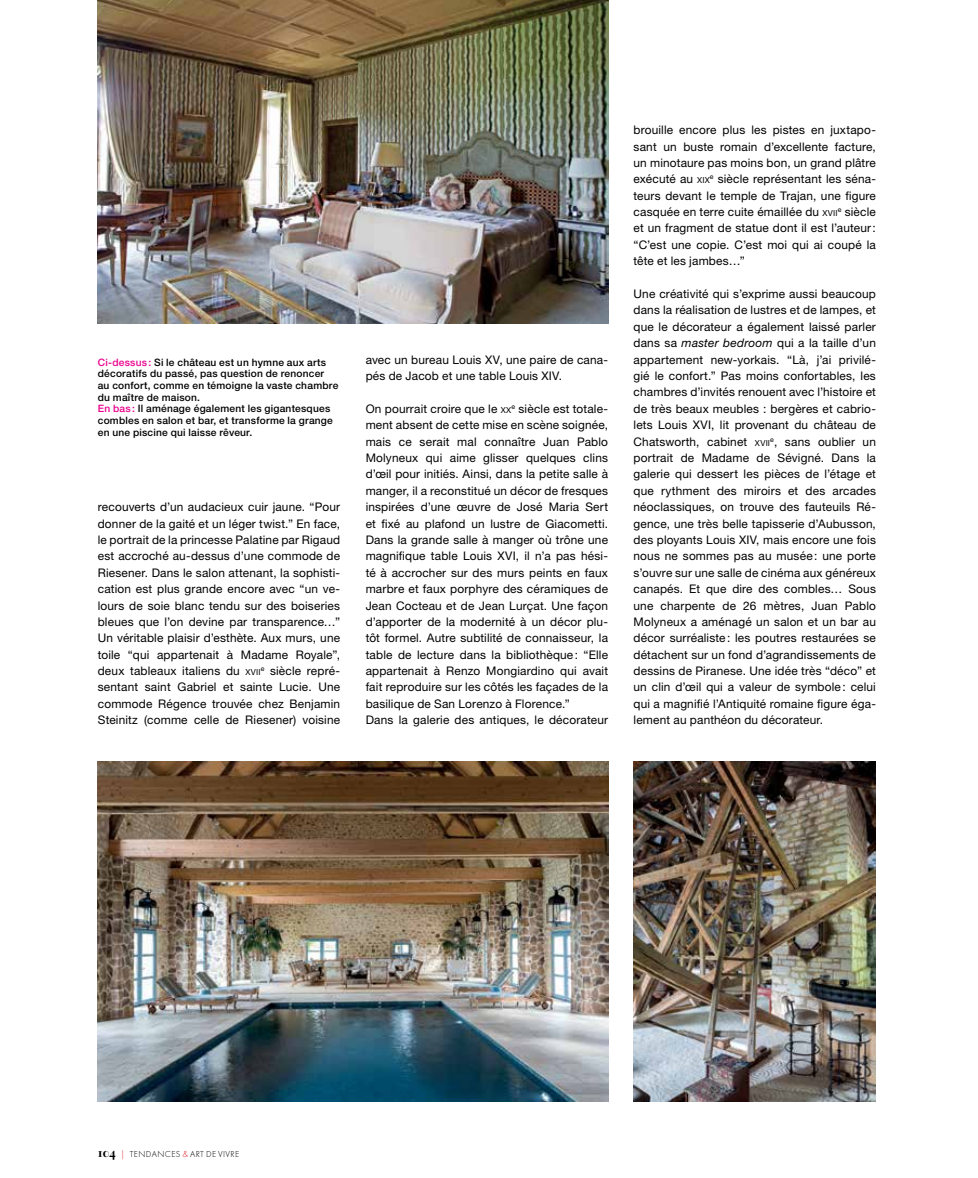
<style>
.page{position:relative;width:978px;height:1178px;background:#fff}
.page>*{position:absolute;margin:0;border:0;box-sizing:border-box;transform-origin:0 0}
.t1{font:11.85px/16.4px "Helvetica Neue LT Std";letter-spacing:.015em;color:#000;text-align:justify}
.t2{font:500 10.2px/11.7px "Helvetica Neue LT Std";letter-spacing:.02em;color:#000}
.t3{font:300 9px "Elle Gabor";letter-spacing:.05em;color:#000}
.s1{color:#ec008c}
.s2{font-size:8.25px}
.s3{font-style:italic}
.s4{font-family:"Bauer Bodoni Bold Os F";font-weight:400;font-size:12.75px}
.s5{color:#ed1d24}
</style>
<div class="page">
<img style="left:98px;top:0;width:510px;height:323px">
<img style="left:98px;top:761px;width:510px;height:340px">
<img style="left:634px;top:761px;width:242px;height:340px">
<p class="t2" style="left:98px;top:356px;width:242px"><span class="s1">Ci-dessus:</span> Si le château est un hymne aux arts décoratifs du passé, pas question de renoncer au confort, comme en témoigne la vaste chambre du maître de maison.<br><span class="s1">En bas:</span> Il aménage également les gigantesques combles en salon et bar, et transforme la grange en une piscine qui laisse rêveur.</p>
<p class="t1" style="left:98px;top:499px;width:244px">recouverts d’un audacieux cuir jaune. “Pour donner de la gaité et un léger twist.” En face, le portrait de la princesse Palatine par Rigaud est accroché au-dessus d’une commode de Riesener. Dans le salon attenant, la sophisti&shy;cation est plus grande encore avec “un ve&shy;lours de soie blanc tendu sur des boiseries bleues que l’on devine par transparence…” Un véritable plaisir d’esthète. Aux murs, une toile “qui appartenait à Madame Royale”, deux tableaux italiens du <span class="s2">XVII</span><sup>e</sup> siècle repré&shy;sentant saint Gabriel et sainte Lucie. Une commode Régence trouvée chez Benjamin Steinitz (comme celle de Riesener) voisine</p>
<p class="t1" style="left:366px;top:351px;width:244px">avec un bureau Louis XV, une paire de cana&shy;pés de Jacob et une table Louis XIV.</p>
<p class="t1" style="left:366px;top:400px;width:244px;text-align:left">On pourrait croire que le <span class="s2">XX</span><sup>e</sup> siècle est totale&shy;ment absent de cette mise en scène soignée, mais ce serait mal connaître Juan Pablo Molyneux qui aime glisser quelques clins d’œil pour initiés. Ainsi, dans la petite salle à manger, il a reconstitué un décor de fresques inspirées d’une œuvre de José Maria Sert et fixé au plafond un lustre de Giacometti.<br>Dans la grande salle à manger où trône une magnifique table Louis XVI, il n’a pas hési&shy;té à accrocher sur des murs peints en faux marbre et faux porphyre des céramiques de Jean Cocteau et de Jean Lurçat. Une façon d’apporter de la modernité à un décor plu&shy;tôt formel. Autre subtilité de connaisseur, la table de lecture dans la bibliothèque: “Elle appartenait à Renzo Mongiardino qui avait fait reproduire sur les côtés les façades de la basilique de San Lorenzo à Florence.”<br>Dans la galerie des antiques, le décorateur</p>
<p class="t1" style="left:634px;top:122px;width:244px">brouille encore plus les pistes en juxtapo&shy;sant un buste romain d’excellente facture, un minotaure pas moins bon, un grand plâtre exécuté au <span class="s2">XIX</span><sup>e</sup> siècle représentant les séna&shy;teurs devant le temple de Trajan, une figure casquée en terre cuite émaillée du <span class="s2">XVII</span><sup>e</sup> siècle et un fragment de statue dont il est l’auteur: “C’est une copie. C’est moi qui ai coupé la tête et les jambes…”</p>
<p class="t1" style="left:634px;top:285px;width:244px">Une créativité qui s’exprime aussi beaucoup dans la réalisation de lustres et de lampes, et que le décorateur a également laissé parler dans sa <span class="s3">master bedroom</span> qui a la taille d’un appartement new-yorkais. “Là, j’ai privilé&shy;gié le confort.” Pas moins confortables, les chambres d’invités renouent avec l’histoire et de très beaux meubles : bergères et cabrio&shy;lets Louis XVI, lit provenant du château de Chatsworth, cabinet <span class="s2">XVII</span><sup>e</sup>, sans oublier un portrait de Madame de Sévigné. Dans la galerie qui dessert les pièces de l’étage et que rythment des miroirs et des arcades néoclassiques, on trouve des fauteuils Ré&shy;gence, une très belle tapisserie d’Aubusson, des ployants Louis XIV, mais encore une fois nous ne sommes pas au musée: une porte s’ouvre sur une salle de cinéma aux généreux canapés. Et que dire des combles… Sous une charpente de 26 mètres, Juan Pablo Molyneux a aménagé un salon et un bar au décor surréaliste: les poutres restaurées se détachent sur un fond d’agrandissements de dessins de Piranese. Une idée très “déco” et un clin d’œil qui a valeur de symbole: celui qui a magnifié l’Antiquité romaine figure éga&shy;lement au panthéon du décorateur.</p>
<p class="t3" style="left:98px;top:1149px;width:143px"><span class="s4">104</span> <span class="s5">|</span> TENDANCES <span class="s5">&amp;</span> ART DE VIVRE</p>
</div>
